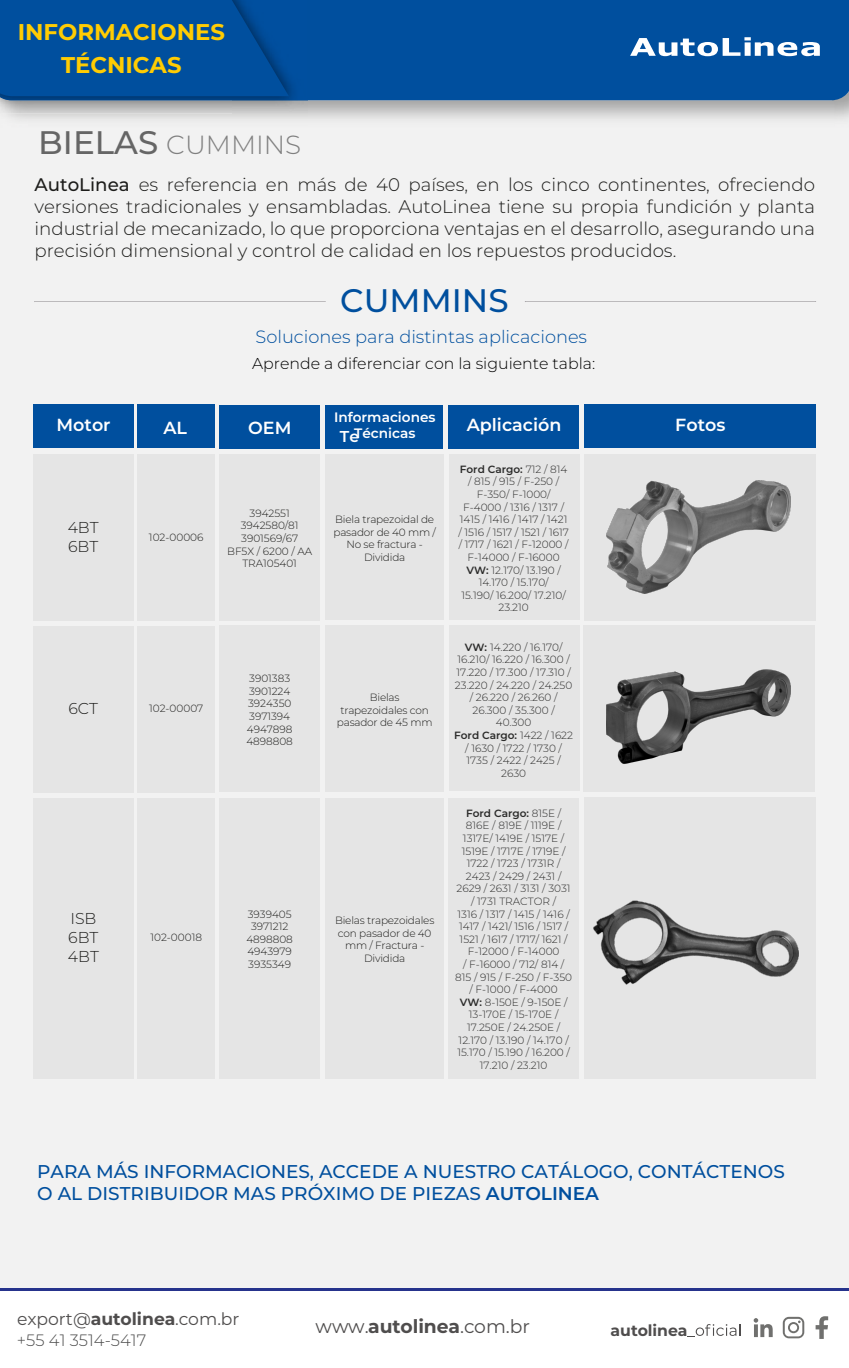
<style>
.page{position:relative;width:849px;height:1368px;background:#fff}
.page>*{position:absolute;margin:0;border:0;box-sizing:border-box;transform-origin:0 0}
.t1{font:500 32.55px "Montserrat";color:#004f9e}
.t2{font:300 26.25px "Montserrat";color:#808080}
.t3{font:700 22.75px/32.8px "Montserrat";color:#ffcc03;text-align:center}
.t4{font:18.72px "Montserrat";color:#4f4d4d}
.t5{font:500 18.48px/22.2px "Montserrat";color:#004f9e}
.t6{font:300 18.2px/21.8px "Montserrat";color:#1d1d1b;text-align:justify}
.t7{font:300 17.75px "Montserrat";color:#004f9e}
.t8{font:600 17.5px "Montserrat";color:#fff}
.t9{font:17.18px "Montserrat";color:#4f4d4d}
.t10{font:300 16.45px "Montserrat";color:#4d4d4d}
.t11{font:300 15.75px "Montserrat";color:#000}
.t12{font:300 15.75px/18.9px "Montserrat";color:#1d1d1b}
.t13{font:600 15.75px "Montserrat";color:#fff}
.t14{font:700 15.68px "Montserrat";color:#4f4d4d}
.t15{font:600 13.65px/15.8px "Montserrat";color:#fff;text-align:center}
.t16{font:300 10.5px/12.6px "Montserrat";color:#2b2b2a;text-align:center}
.t17{font:300 10.5px/12.6px "Montserrat";letter-spacing:-.005em;color:#1d1d1b;text-align:center}
.s1{font-weight:500;font-size:32.55px;color:#666}
.s2{font-weight:500}
.s3{font-weight:600}
.s4{font-weight:700}
</style>
<div class="page">
<div style="left:0;top:0;width:848px;height:1363px;background:#f2f2f2"></div>
<div style="left:583px;top:797px;width:232px;height:281px;background:#e5e5e5"></div>
<div style="left:325px;top:798px;width:118px;height:280px;background:#e5e5e5"></div>
<div style="left:137px;top:798px;width:78px;height:280px;background:#e5e5e5"></div>
<div style="left:448px;top:798px;width:130px;height:280px;background:#e5e5e5"></div>
<div style="left:219px;top:798px;width:101px;height:280px;background:#e5e5e5"></div>
<div style="left:33px;top:798px;width:100px;height:280px;background:#e5e5e5"></div>
<div style="left:583px;top:454px;width:232px;height:166px;background:#e5e5e5"></div>
<div style="left:582px;top:625px;width:232px;height:166px;background:#e5e5e5"></div>
<div style="left:220px;top:454px;width:100px;height:167px;background:#e5e5e5"></div>
<div style="left:137px;top:454px;width:78px;height:167px;background:#e5e5e5"></div>
<div style="left:137px;top:626px;width:78px;height:166px;background:#e5e5e5"></div>
<div style="left:584px;top:404px;width:231px;height:44px;background:#004f9e"></div>
<div style="left:325px;top:405px;width:118px;height:43px;background:#004f9e"></div>
<div style="left:219px;top:405px;width:101px;height:43px;background:#004f9e"></div>
<div style="left:137px;top:404px;width:78px;height:44px;background:#004f9e"></div>
<div style="left:33px;top:454px;width:100px;height:167px;background:#e5e5e5"></div>
<div style="left:33px;top:404px;width:100px;height:44px;background:#004f9e"></div>
<div style="left:448px;top:405px;width:130px;height:44px;background:#004f9e"></div>
<div style="left:449px;top:454px;width:130px;height:166px;background:#e5e5e5"></div>
<div style="left:325px;top:454px;width:119px;height:166px;background:#e5e5e5"></div>
<div style="left:325px;top:625px;width:118px;height:166px;background:#e5e5e5"></div>
<div style="left:33px;top:626px;width:100px;height:166px;background:#e5e5e5"></div>
<div style="left:220px;top:625px;width:100px;height:166px;background:#e5e5e5"></div>
<div style="left:449px;top:625px;width:130px;height:166px;background:#e5e5e5"></div>
<img style="left:606px;top:480px;width:184px;height:113px">
<img style="left:606px;top:669px;width:184px;height:95px">
<img style="left:593px;top:900px;width:205px;height:85px">
<img style="left:847px;top:100px;width:1px;height:18px">
<img style="left:0;top:100px;width:233px;height:14px">
<img style="left:233px;top:100px;width:75px;height:14px">
<div style="left:308px;top:0;width:540px;height:100px;background:#004f9e"></div>
<svg style="left:630px;top:37px;width:189px;height:19px"></svg>
<img style="left:0;top:0;width:308px;height:100px">
<div style="left:0;top:0;width:289px;height:96px;background:#004f9e"></div>
<svg style="left:34px;top:301px;width:291px;height:1px"></svg>
<svg style="left:525px;top:301px;width:290px;height:1px"></svg>
<div style="left:0;top:1290px;width:848px;height:76px;background:#fff"></div>
<svg style="left:815px;top:1316px;width:13px;height:22px"></svg>
<svg style="left:753px;top:1318px;width:19px;height:19px"></svg>
<svg style="left:782px;top:1316px;width:22px;height:22px"></svg>
<svg style="left:695px;top:1324px;width:45px;height:12px"></svg>
<hr style="left:0;top:1288px;width:848px;height:3px;background:#26338c">
<h3 class="t3" style="left:18px;top:15px;width:208px">INFORMACIONES<br>TÉCNICAS</h3>
<h2 class="t2" style="left:38px;top:127px;width:264px"><span class="s1">BIELAS</span> CUMMINS</h2>
<p class="t6" style="left:34px;top:173px;width:782px"><span class="s2">AutoLinea</span> es referencia en más de 40 países, en los cinco continentes, ofreciendo versiones tradicionales y ensambladas. AutoLinea tiene su propia fundición y planta industrial de mecanizado, lo que proporciona ventajas en el desarrollo, asegurando una precisión dimensional y control de calidad en los repuestos producidos.</p>
<h1 class="t1" style="left:340px;top:278px;width:170px">CUMMINS</h1>
<h3 class="t7" style="left:255px;top:325px;width:333px">Soluciones para distintas aplicaciones</h3>
<h3 class="t11" style="left:252px;top:353px;width:344px">Aprende a diferenciar con la siguiente tabla:</h3>
<h3 class="t15" style="left:334px;top:409px;width:103px">Informaciones<br>Técnicas</h3>
<h3 class="t8" style="left:57px;top:413px;width:56px">Motor</h3>
<h3 class="t8" style="left:466px;top:413px;width:96px">Aplicación</h3>
<h3 class="t8" style="left:675px;top:413px;width:52px">Fotos</h3>
<h3 class="t8" style="left:163px;top:415px;width:25px">AL</h3>
<h3 class="t8" style="left:248px;top:415px;width:45px">OEM</h3>
<h3 class="t13" style="left:340px;top:425px;width:21px">Te</h3>
<h3 class="t12" style="left:68px;top:517px;width:33px">4BT<br>6BT</h3>
<h3 class="t12" style="left:68px;top:698px;width:31px">6CT</h3>
<h3 class="t12" style="left:68px;top:908px;width:33px">ISB<br>6BT<br>4BT</h3>
<p class="t17" style="left:149px;top:530px;width:56px">102-00006</p>
<p class="t17" style="left:149px;top:702px;width:56px">102-00007</p>
<p class="t17" style="left:150px;top:931px;width:53px">102-00018</p>
<p class="t17" style="left:227px;top:506px;width:87px">3942551<br>3942580/81<br>3901569/67<br>BF5X / 6200 / AA<br>TRA105401</p>
<p class="t17" style="left:246px;top:672px;width:48px;text-align:left">3901383<br>3901224<br>3924350<br>3971394<br>4947898<br>4898808</p>
<p class="t17" style="left:246px;top:907px;width:48px">3939405<br>3971212<br>4898808<br>4943979<br>3935349</p>
<p class="t17" style="left:333px;top:513px;width:104px">Biela trapezoidal de pasador de 40 mm /<br>No se fractura -<br>Dividida</p>
<p class="t17" style="left:337px;top:691px;width:97px">Bielas trapezoidales con pasador de 45 mm</p>
<p class="t17" style="left:335px;top:913px;width:101px">Bielas trapezoidales con pasador de 40 mm / Fractura -<br>Dividida</p>
<p class="t16" style="left:458px;top:462px;width:112px"><span class="s3">Ford Cargo:</span> 712 / 814 / 815 / 915 / F-250 /<br>F-350/ F-1000/<br>F-4000 / 1316 / 1317 /<br>1415 / 1416 / 1417 / 1421 / 1516 / 1517 / 1521 / 1617 / 1717 / 1621 / F-12000 /<br>F-14000 / F-16000<br><span class="s3">VW:</span> 12.170/ 13.190 /<br>14.170 / 15.170/<br>15.190/ 16.200/ 17.210/<br>23.210</p>
<p class="t16" style="left:454px;top:640px;width:120px"><span class="s3">VW:</span> 14.220 / 16.170/<br>16.210/ 16.220 / 16.300 /<br>17.220 / 17.300 / 17.310 /<br>23.220 / 24.220 / 24.250 / 26.220 / 26.260 /<br>26.300 / 35.300 /<br>40.300<br><span class="s3">Ford Cargo:</span> 1422 / 1622 / 1630 / 1722 / 1730 /<br>1735 / 2422 / 2425 /<br>2630</p>
<p class="t16" style="left:455px;top:806px;width:118px"><span class="s3">Ford Cargo:</span> 815E /<br>816E / 819E / 1119E /<br>1317E/ 1419E / 1517E /<br>1519E / 1717E / 1719E /<br>1722 / 1723 / 1731R /<br>2423 / 2429 / 2431 /<br>2629 / 2631 / 3131 / 3031 / 1731 TRACTOR /<br>1316 / 1317 / 1415 / 1416 /<br>1417 / 1421/ 1516 / 1517 /<br>1521 / 1617 / 1717/ 1621 /<br>F-12000 / F-14000<br>/ F-16000 / 712/ 814 /<br>815 / 915 / F-250 / F-350 / F-1000 / F-4000<br><span class="s3">VW:</span> 8-150E / 9-150E /<br>13-170E / 15-170E /<br>17.250E / 24.250E /<br>12.170 / 13.190 / 14.170 /<br>15.170 / 15.190 / 16.200 /<br>17.210 / 23.210</p>
<h3 class="t5" style="left:37px;top:1159px;width:748px">PARA MÁS INFORMACIONES, ACCEDE A NUESTRO CATÁLOGO, CONTÁCTENOS<br>O AL DISTRIBUIDOR MAS PRÓXIMO DE PIEZAS <span class="s3">AUTOLINEA</span></h3>
<h3 class="t9" style="left:17px;top:1307px;width:224px">export@<span class="s4">autolinea</span>.com.br</h3>
<h3 class="t10" style="left:17px;top:1329px;width:131px">+55 41 3514-5417</h3>
<h3 class="t4" style="left:315px;top:1313px;width:216px">www.<span class="s4">autolinea</span>.com.br</h3>
<h3 class="t14" style="left:610px;top:1318px;width:78px">autolinea</h3>
</div>
